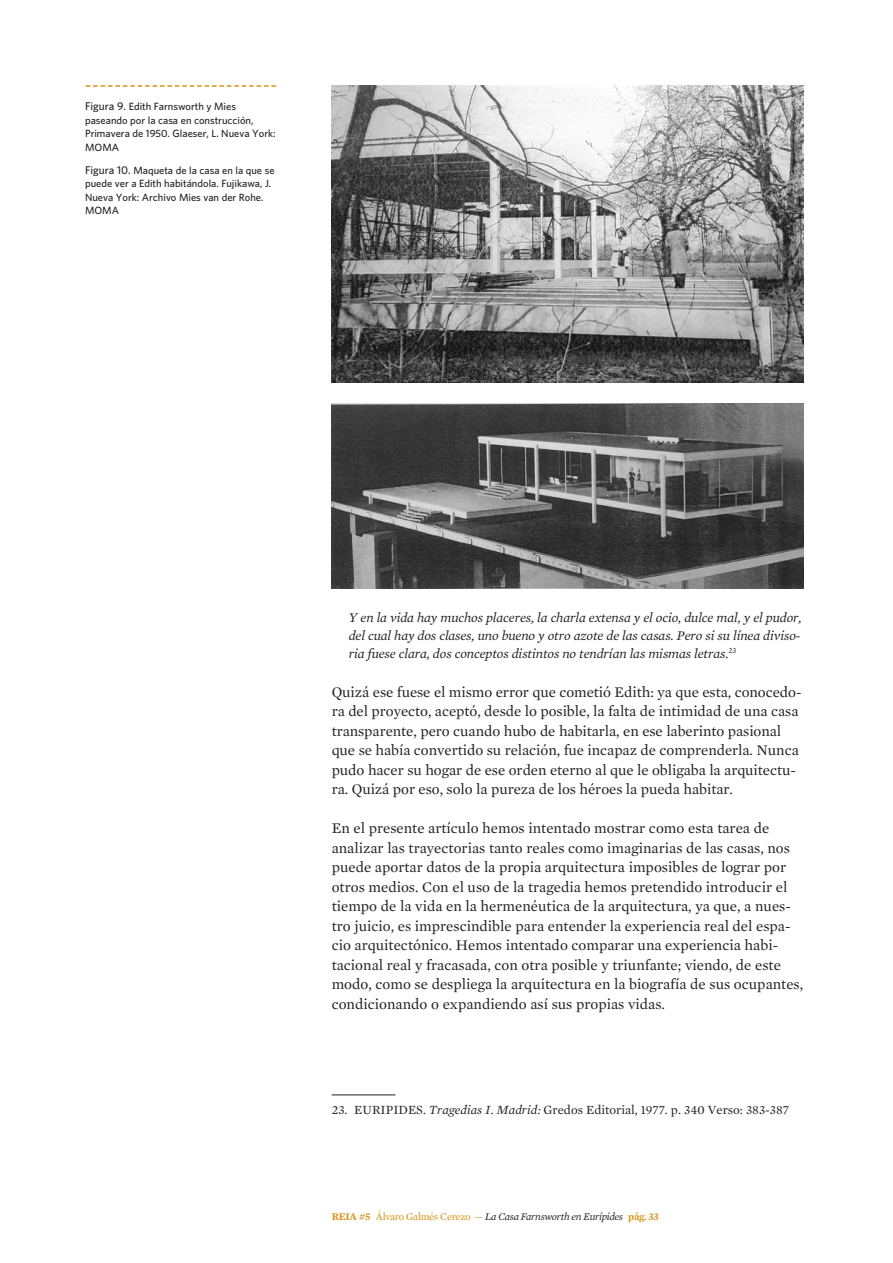
<style>
.page{position:relative;width:893px;height:1263px;background:#fff}
.page>*{position:absolute;margin:0;border:0;box-sizing:border-box;transform-origin:0 0}
._01_texto_general{font:15px/19.5px "Mercury Text G1";color:#231f20}
._01_texto_general-2{font:italic 13.5px/18px "Mercury Text G1";letter-spacing:-.01em;color:#231f20;text-align:justify}
.REIA___NOTAS{font:12.75px "Mercury Text G1";color:#231f20}
._01_pie_foto{font:500 10.5px/13.5px "Whitney";color:#231f20}
.t1{font:italic 10.5px "Mercury Text G1";letter-spacing:-.03em;color:#231f20}
.s1{font-size:11.25px}
.s2{font-style:italic}
.s3{font-weight:600;font-style:normal;color:#d89013}
.s4{font-style:normal;color:#d89013}
</style>
<div class="page">
<hr style="left:332px;top:1095px;width:63px;height:1px;background:#231f20">
<svg style="left:86px;top:85px;width:190px;height:2px"></svg>
<img style="left:332px;top:85px;width:472px;height:297px">
<img style="left:332px;top:404px;width:472px;height:185px">
<p class="_01_pie_foto" style="left:85px;top:99px;width:192px"><span class="s1">Figura 9.</span> Edith Farnsworth y Mies paseando por la casa en construcción,<br>Primavera de 1950. Glaeser, L. Nueva York:<br>MOMA</p>
<p class="_01_pie_foto" style="left:85px;top:163px;width:191px"><span class="s1">Figura 10.</span> Maqueta de la casa en la que se puede ver a Edith habitándola. Fujikawa, J.<br>Nueva York: Archivo Mies van der Rohe.<br>MOMA</p>
<p class="_01_texto_general-2" style="left:349px;top:608px;width:455px">Y en la vida hay muchos placeres, la charla extensa y el ocio, dulce mal, y el pudor, del cual hay dos clases, uno bueno y otro azote de las casas. Pero si su línea diviso&shy;ria fuese clara, dos conceptos distintos no tendrían las mismas letras.<sup>23</sup></p>
<p class="_01_texto_general" style="left:332px;top:682px;width:471px">Quizá ese fuese el mismo error que cometió Edith: ya que esta, conocedo&shy;ra del proyecto, aceptó, desde lo posible, la falta de intimidad de una casa transparente, pero cuando hubo de habitarla, en ese laberinto pasional que se había convertido su relación, fue incapaz de comprenderla. Nunca pudo hacer su hogar de ese orden eterno al que le obligaba la arquitectu&shy;ra. Quizá por eso, solo la pureza de los héroes la pueda habitar.</p>
<p class="_01_texto_general" style="left:332px;top:818px;width:473px">En el presente artículo hemos intentado mostrar como esta tarea de analizar las trayectorias tanto reales como imaginarias de las casas, nos puede aportar datos de la propia arquitectura imposibles de lograr por otros medios. Con el uso de la tragedia hemos pretendido introducir el tiempo de la vida en la hermenéutica de la arquitectura, ya que, a nues&shy;tro juicio, es imprescindible para entender la experiencia real del espa&shy;cio arquitectónico. Hemos intentado comparar una experiencia habi&shy;tacional real y fracasada, con otra posible y triunfante; viendo, de este modo, como se despliega la arquitectura en la biografía de sus ocupantes, condicionando o expandiendo así sus propias vidas.</p>
<p class="REIA___NOTAS" style="left:332px;top:1102px;width:459px">23. EURIPIDES. <span class="s2">Tragedias I. Madrid:</span> Gredos Editorial, 1977. p. 340 Verso: 383-387</p>
<p class="t1" style="left:332px;top:1210px;width:329px"><span class="s3">REIA #5</span> <span class="s4">Álvaro Galmés Cerezo —</span> La Casa Farnsworth en Eurípides <span class="s3">pág. 33</span></p>
</div>
